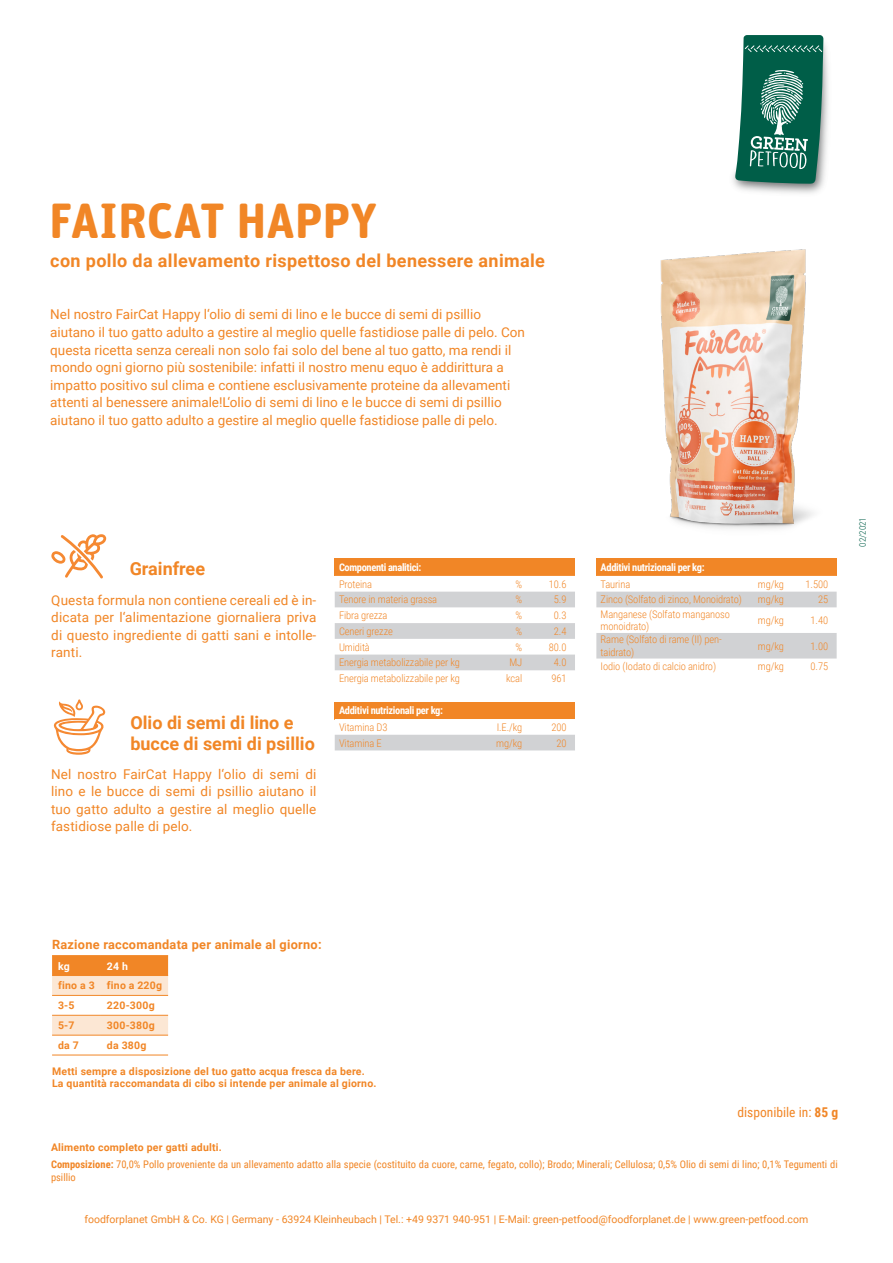
<style>
.page{position:relative;width:893px;height:1263px;background:#fff}
.page>*{position:absolute;margin:0;border:0;box-sizing:border-box;transform-origin:0 0}
._01_Titel{font:700 49.5px "Unit Rounded Pro";color:#f18626}
._02_Subline{font:700 18px "Roboto";letter-spacing:.02em;color:#f18626}
._05_USP_Titel{font:700 18px/21.6px "Roboto";color:#f18626}
._03_Langtext{font:13.5px/17.5px "Roboto";color:#f18626}
._06_USP_Text{font:13.5px/17.5px "Roboto";letter-spacing:.01em;color:#f18626;text-align:justify}
._09_Packungsgroesse{font:13.5px "Roboto Condensed";color:#f18626}
._14_Katze_Tabelle_Fu{font:700 12.75px "Roboto";letter-spacing:.02em;color:#f18626}
._08_Katze_Tabelle_li{font:300 10.5px/12.6px "Roboto Condensed";letter-spacing:-.01em;color:#f18626}
._13_Zusammensetzung{font:10.5px/12.6px "Roboto Condensed";color:#f18626}
._17_Adresszeile{font:10.5px "Roboto";color:#f18626}
._15_Futtermenge{font:700 10.5px/12.6px "Roboto";letter-spacing:.02em;color:#f18626}
._07_Katze_Table_Head{font:700 10.5px "Roboto Condensed";letter-spacing:-.035em;color:#fff}
._08_Katze_Tabelle_mi{font:300 10.5px "Roboto Condensed";letter-spacing:-.01em;color:#f18626}
._08_Katze_Tabelle_re{font:300 10.5px "Roboto Condensed";letter-spacing:-.01em;color:#f18626}
._04_Katze_Zusammense{font:700 10.5px "Roboto";letter-spacing:.02em;color:#f18626}
._12_Futtertyp{font:700 10.5px "Roboto";letter-spacing:.02em;color:#f18626}
._04_Katze_Zusammense-2{font:700 10.5px "Roboto";color:#fff}
.t1{font:300 9px "Roboto Condensed";color:#005e48}
.s1{font-weight:700}
</style>
<div class="page">
<img style="left:660px;top:249px;width:153px;height:280px">
<svg style="left:51px;top:534px;width:55px;height:44px"></svg>
<svg style="left:54px;top:699px;width:51px;height:56px"></svg>
<img style="left:732px;top:37px;width:97px;height:157px">
<svg style="left:735px;top:35px;width:88px;height:149px;background:#377f6e"></svg>
<div style="left:335px;top:559px;width:240px;height:17px;background:#f18626"></div>
<svg style="left:335px;top:591px;width:240px;height:80px"></svg>
<div style="left:335px;top:702px;width:240px;height:17px;background:#f18626"></div>
<div style="left:335px;top:734px;width:240px;height:16px;background:#d1d2d4"></div>
<svg style="left:52px;top:956px;width:116px;height:99px"></svg>
<hr style="left:52px;top:955px;width:49px;height:1px;background:#f18626">
<hr style="left:101px;top:955px;width:67px;height:1px;background:#f18626">
<hr style="left:52px;top:975px;width:49px;height:1px;background:#f18626">
<hr style="left:101px;top:975px;width:67px;height:1px;background:#f18626">
<hr style="left:52px;top:995px;width:49px;height:1px;background:#f18626">
<hr style="left:101px;top:995px;width:67px;height:1px;background:#f18626">
<hr style="left:52px;top:1015px;width:49px;height:1px;background:#f18626">
<hr style="left:101px;top:1015px;width:67px;height:1px;background:#f18626">
<hr style="left:52px;top:1035px;width:49px;height:1px;background:#f18626">
<hr style="left:101px;top:1035px;width:67px;height:1px;background:#f18626">
<hr style="left:52px;top:1055px;width:49px;height:1px;background:#f18626">
<hr style="left:101px;top:1055px;width:67px;height:1px;background:#f18626">
<div style="left:596px;top:559px;width:241px;height:17px;background:#f18626"></div>
<svg style="left:596px;top:591px;width:241px;height:68px"></svg>
<p class="_01_Titel" style="left:49px;top:185px;width:330px">FAIRCAT HAPPY</p>
<p class="_02_Subline" style="left:50px;top:248px;width:496px">con pollo da allevamento rispettoso del benessere animale</p>
<p class="_03_Langtext" style="left:50px;top:305px;width:476px">Nel nostro FairCat Happy l‘olio di semi di lino e le bucce di semi di psillio aiutano il tuo gatto adulto a gestire al meglio quelle fastidiose palle di pelo. Con questa ricetta senza cereali non solo fai solo del bene al tuo gatto, ma rendi il mondo ogni giorno più sostenibile: infatti il nostro menu equo è addirittura a impatto positivo sul clima e contiene esclusivamente proteine da allevamenti attenti al benessere animale!L‘olio di semi di lino e le bucce di semi di psillio aiutano il tuo gatto adulto a gestire al meglio quelle fastidiose palle di pelo.</p>
<p class="_05_USP_Titel" style="left:130px;top:557px;width:77px">Grainfree</p>
<p class="_06_USP_Text" style="left:51px;top:591px;width:267px">Questa formula non contiene cereali ed è in&shy;dicata per l‘alimentazione giornaliera priva di questo ingrediente di gatti sani e intolle&shy;ranti.</p>
<p class="_05_USP_Titel" style="left:130px;top:711px;width:186px">Olio di semi di lino e bucce di semi di psillio</p>
<p class="_06_USP_Text" style="left:51px;top:765px;width:267px">Nel nostro FairCat Happy l‘olio di semi di lino e le bucce di semi di psillio aiutano il tuo gatto adulto a gestire al meglio quelle fastidiose palle di pelo.</p>
<p class="_07_Katze_Table_Head" style="left:339px;top:559px;width:84px">Componenti analitici:</p>
<p class="_08_Katze_Tabelle_li" style="left:339px;top:577px;width:35px">Proteina</p>
<p class="_08_Katze_Tabelle_mi" style="left:515px;top:577px;width:8px">%</p>
<p class="_08_Katze_Tabelle_re" style="left:549px;top:577px;width:19px">10.6</p>
<p class="_08_Katze_Tabelle_li" style="left:339px;top:593px;width:100px">Tenore in materia grassa</p>
<p class="_08_Katze_Tabelle_mi" style="left:515px;top:592px;width:8px">%</p>
<p class="_08_Katze_Tabelle_re" style="left:554px;top:592px;width:14px">5.9</p>
<p class="_08_Katze_Tabelle_li" style="left:339px;top:609px;width:50px">Fibra grezza</p>
<p class="_08_Katze_Tabelle_mi" style="left:515px;top:608px;width:8px">%</p>
<p class="_08_Katze_Tabelle_re" style="left:554px;top:608px;width:14px">0.3</p>
<p class="_08_Katze_Tabelle_li" style="left:339px;top:624px;width:55px">Ceneri grezze</p>
<p class="_08_Katze_Tabelle_mi" style="left:515px;top:624px;width:8px">%</p>
<p class="_08_Katze_Tabelle_re" style="left:554px;top:624px;width:14px">2.4</p>
<p class="_08_Katze_Tabelle_li" style="left:339px;top:640px;width:32px">Umidità</p>
<p class="_08_Katze_Tabelle_mi" style="left:515px;top:639px;width:8px">%</p>
<p class="_08_Katze_Tabelle_re" style="left:549px;top:639px;width:19px">80.0</p>
<p class="_08_Katze_Tabelle_li" style="left:339px;top:656px;width:122px">Energia metabolizzabile per kg</p>
<p class="_08_Katze_Tabelle_mi" style="left:509px;top:655px;width:14px">MJ</p>
<p class="_08_Katze_Tabelle_re" style="left:554px;top:655px;width:14px">4.0</p>
<p class="_08_Katze_Tabelle_li" style="left:339px;top:672px;width:122px">Energia metabolizzabile per kg</p>
<p class="_08_Katze_Tabelle_mi" style="left:506px;top:671px;width:18px">kcal</p>
<p class="_08_Katze_Tabelle_re" style="left:551px;top:671px;width:17px">961</p>
<p class="_07_Katze_Table_Head" style="left:339px;top:703px;width:106px">Additivi nutrizionali per kg:</p>
<p class="_08_Katze_Tabelle_li" style="left:339px;top:720px;width:50px">Vitamina D3</p>
<p class="_08_Katze_Tabelle_mi" style="left:497px;top:720px;width:27px">I.E./kg</p>
<p class="_08_Katze_Tabelle_re" style="left:551px;top:720px;width:17px">200</p>
<p class="_08_Katze_Tabelle_li" style="left:339px;top:736px;width:44px">Vitamina E</p>
<p class="_08_Katze_Tabelle_mi" style="left:496px;top:735px;width:27px">mg/kg</p>
<p class="_08_Katze_Tabelle_re" style="left:556px;top:735px;width:12px">20</p>
<p class="_07_Katze_Table_Head" style="left:601px;top:559px;width:106px">Additivi nutrizionali per kg:</p>
<p class="_08_Katze_Tabelle_li" style="left:601px;top:577px;width:31px">Taurina</p>
<p class="_08_Katze_Tabelle_mi" style="left:758px;top:577px;width:27px">mg/kg</p>
<p class="_08_Katze_Tabelle_re" style="left:806px;top:577px;width:24px">1.500</p>
<p class="_08_Katze_Tabelle_li" style="left:601px;top:593px;width:143px">Zinco (Solfato di zinco, Monoidrato)</p>
<p class="_08_Katze_Tabelle_mi" style="left:758px;top:592px;width:27px">mg/kg</p>
<p class="_08_Katze_Tabelle_re" style="left:818px;top:592px;width:12px">25</p>
<p class="_08_Katze_Tabelle_li" style="left:601px;top:607px;width:131px">Manganese (Solfato manganoso monoidrato)</p>
<p class="_08_Katze_Tabelle_mi" style="left:758px;top:613px;width:27px">mg/kg</p>
<p class="_08_Katze_Tabelle_re" style="left:811px;top:613px;width:19px">1.40</p>
<p class="_08_Katze_Tabelle_li" style="left:601px;top:633px;width:123px">Rame (Solfato di rame (II) pen&shy;taidrato)</p>
<p class="_08_Katze_Tabelle_mi" style="left:758px;top:639px;width:27px">mg/kg</p>
<p class="_08_Katze_Tabelle_re" style="left:811px;top:639px;width:19px">1.00</p>
<p class="_08_Katze_Tabelle_li" style="left:601px;top:660px;width:117px">Iodio (Iodato di calcio anidro)</p>
<p class="_08_Katze_Tabelle_mi" style="left:758px;top:659px;width:27px">mg/kg</p>
<p class="_08_Katze_Tabelle_re" style="left:811px;top:659px;width:19px">0.75</p>
<p class="t1" style="left:856px;top:547px;width:31px;rotate:-90deg">02/2021</p>
<p class="_14_Katze_Tabelle_Fu" style="left:52px;top:936px;width:271px">Razione raccomandata per animale al giorno:</p>
<p class="_04_Katze_Zusammense-2" style="left:58px;top:958px;width:13px">kg</p>
<p class="_04_Katze_Zusammense-2" style="left:107px;top:958px;width:23px">24 h</p>
<p class="_04_Katze_Zusammense" style="left:58px;top:978px;width:38px">fino a 3</p>
<p class="_04_Katze_Zusammense" style="left:107px;top:978px;width:57px">fino a 220g</p>
<p class="_04_Katze_Zusammense" style="left:58px;top:998px;width:18px">3-5</p>
<p class="_04_Katze_Zusammense" style="left:107px;top:998px;width:49px">220-300g</p>
<p class="_04_Katze_Zusammense" style="left:58px;top:1018px;width:18px">5-7</p>
<p class="_04_Katze_Zusammense" style="left:107px;top:1018px;width:49px">300-380g</p>
<p class="_04_Katze_Zusammense" style="left:58px;top:1038px;width:22px">da 7</p>
<p class="_04_Katze_Zusammense" style="left:107px;top:1038px;width:41px">da 380g</p>
<p class="_15_Futtermenge" style="left:52px;top:1064px;width:326px">Metti sempre a disposizione del tuo gatto acqua fresca da bere.<br>La quantità raccomandata di cibo si intende per animale al giorno.</p>
<p class="_09_Packungsgroesse" style="left:737px;top:1103px;width:102px">disponibile in: <span class="s1">85 g</span></p>
<p class="_12_Futtertyp" style="left:51px;top:1140px;width:172px">Alimento completo per gatti adulti.</p>
<p class="_13_Zusammensetzung" style="left:51px;top:1157px;width:788px"><span class="s1">Composizione:</span> 70,0% Pollo proveniente da un allevamento adatto alla specie (costituito da cuore, carne, fegato, collo); Brodo; Minerali; Cellulosa; 0,5% Olio di semi di lino; 0,1% Tegumenti di psillio</p>
<p class="_17_Adresszeile" style="left:84px;top:1212px;width:725px">foodforplanet GmbH &amp; Co. KG | Germany - 63924 Kleinheubach | Tel.: +49 9371 940-951 | E-Mail: green-petfood@foodforplanet.de | www.green-petfood.com</p>
</div>
